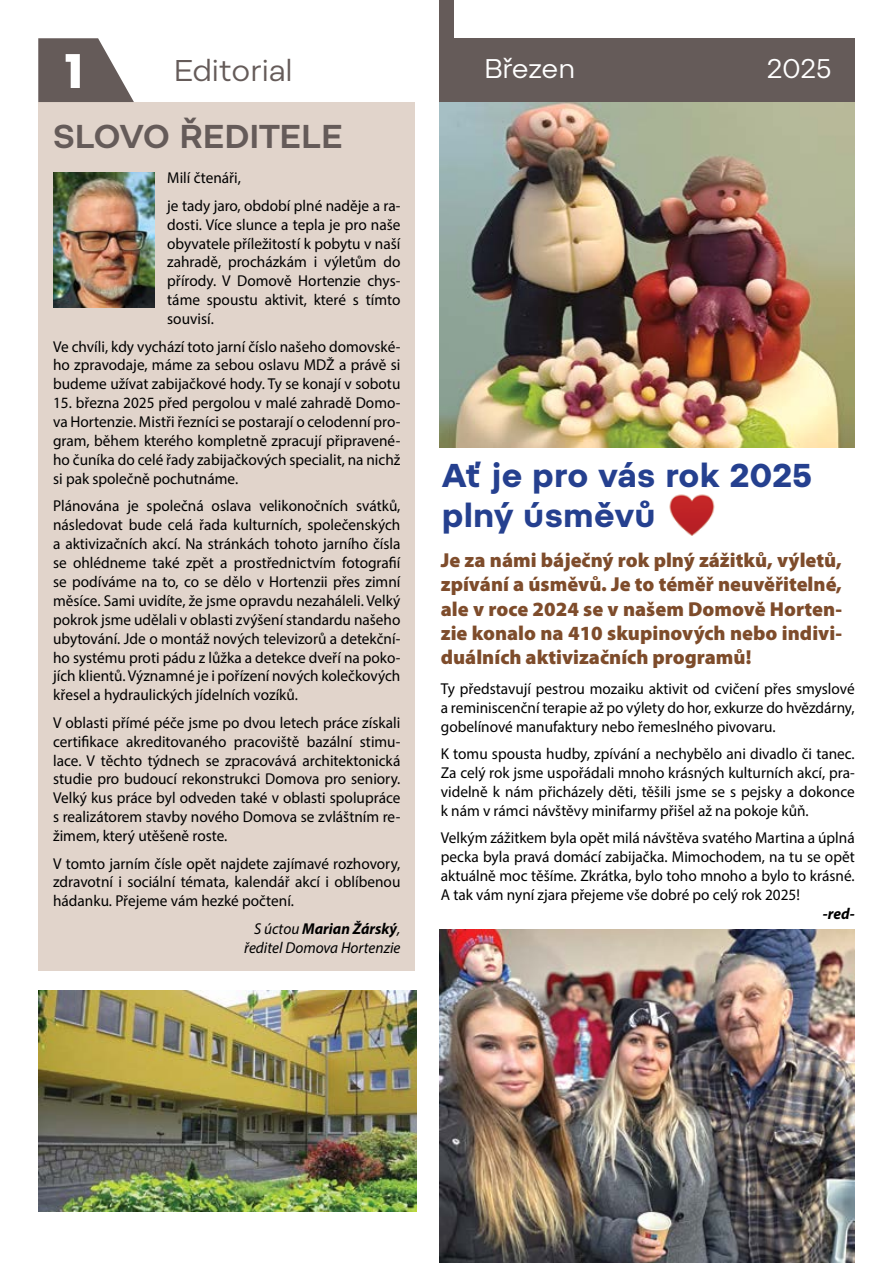
<style>
.page{position:relative;width:893px;height:1263px;background:#fff}
.page>*{position:absolute;margin:0;border:0;box-sizing:border-box;transform-origin:0 0}
.t1{font:51px "Mont Heavy DEMO";color:#fff}
.t2{font:700 33px/39.6px "Pepi";letter-spacing:.02em;color:#25408f}
.t3{font:600 33px "Pepi";letter-spacing:.02em;color:#655b59}
.t4{font:30px "Pepi";letter-spacing:.01em;color:#655b59}
.t5{font:27px "Pepi";letter-spacing:-.01em;color:#fff}
.t6{font:900 20.25px/24.3px "Myriad Pro";color:#7e4c2b;text-align:justify}
.t7{font:15.75px/18.9px "Myriad Pro";color:#000;text-align:justify}
.t8{font:italic 15.75px/18.9px "Myriad Pro";color:#000;text-align:right}
.t9{font:italic 700 15.75px "Myriad Pro";color:#000}
.s1{font-weight:700}
</style>
<div class="page">
<svg style="left:38px;top:38px;width:96px;height:64px"></svg>
<div style="left:446px;top:38px;width:409px;height:64px;background:#655b59"></div>
<hr style="left:892px;top:156px;width:1px;height:113px;background:#ecf6fc">
<div style="left:439px;top:0;width:15px;height:102px;background:#655b59"></div>
<img style="left:38px;top:991px;width:379px;height:221px">
<img style="left:440px;top:102px;width:415px;height:346px">
<div style="left:38px;top:102px;width:377px;height:869px;background:#e1d4cb"></div>
<img style="left:53px;top:172px;width:101px;height:136px">
<img style="left:440px;top:930px;width:415px;height:333px">
<img style="left:669px;top:494px;width:46px;height:42px">
<h1 class="t1" style="left:64px;top:41px;width:21px">1</h1>
<h3 class="t4" style="left:174px;top:52px;width:120px">Editorial</h3>
<h3 class="t5" style="left:485px;top:53px;width:92px">Březen</h3>
<h3 class="t5" style="left:767px;top:53px;width:66px">2025</h3>
<h2 class="t3" style="left:53px;top:116px;width:291px">SLOVO ŘEDITELE</h2>
<p class="t7" style="left:167px;top:164px;width:235px;line-height:27.5px">Milí čtenáři,<br>je tady jaro, období plné naděje a ra-</p>
<p class="t7" style="left:167px;top:215px;width:235px">dosti. Více slunce a tepla je pro naše obyvatele příležitostí k pobytu v naší zahradě, procházkám i výletům do přírody. V Domově Hortenzie chys&shy;táme spoustu aktivit, které s tímto souvisí.</p>
<p class="t7" style="left:53px;top:337px;width:349px">Ve chvíli, kdy vychází toto jarní číslo našeho domovské&shy;ho zpravodaje, máme za sebou oslavu MDŽ a právě si budeme užívat zabijačkové hody. Ty se konají v sobotu</p>
<p class="t7" style="left:53px;top:393px;width:349px">15. března 2025 před pergolou v malé zahradě Domo&shy;va Hortenzie. Mistři řezníci se postarají o celodenní pro&shy;gram, během kterého kompletně zpracují připravené&shy;ho čuníka do celé řady zabijačkových specialit, na nichž si pak společně pochutnáme.</p>
<p class="t7" style="left:53px;top:496px;width:349px">Plánována je společná oslava velikonočních svátků, následovat bude celá řada kulturních, společenských a aktivizačních akcí. Na stránkách tohoto jarního čísla se ohlédneme také zpět a prostřednictvím fotografií se podíváme na to, co se dělo v Hortenzii přes zimní měsíce. Sami uvidíte, že jsme opravdu nezaháleli. Velký pokrok jsme udělali v oblasti zvýšení standardu našeho ubytování. Jde o montáž nových televizorů a detekční&shy;ho systému proti pádu z lůžka a detekce dveří na poko&shy;jích klientů. Významné je i pořízení nových kolečkových křesel a hydraulických jídelních vozíků.</p>
<p class="t7" style="left:53px;top:713px;width:349px">V oblasti přímé péče jsme po dvou letech práce získali certifikace akreditovaného pracoviště bazální stimu&shy;lace. V těchto týdnech se zpracovává architektonická studie pro budoucí rekonstrukci Domova pro seniory.<br>Velký kus práce byl odveden také v oblasti spolupráce s realizátorem stavby nového Domova se zvláštním re&shy;žimem, který utěšeně roste.</p>
<p class="t7" style="left:53px;top:853px;width:349px">V tomto jarním čísle opět najdete zajímavé rozhovory, zdravotní i sociální témata, kalendář akcí i oblíbenou hádanku. Přejeme vám hezké počtení.</p>
<p class="t8" style="left:244px;top:919px;width:158px">S úctou <span class="s1">Marian Žárský</span>, ředitel Domova Hortenzie</p>
<h2 class="t2" style="left:442px;top:455px;width:371px">Ať je pro vás rok 2025 plný úsměvů</h2>
<p class="t6" style="left:441px;top:547px;width:403px">Je za námi báječný rok plný zážitků, výletů, zpívání a úsměvů. Je to téměř neuvěřitelné, ale v roce 2024 se v našem Domově Horten&shy;zie konalo na 410 skupinových nebo indivi&shy;duálních aktivizačních programů!</p>
<p class="t7" style="left:441px;top:679px;width:415px">Ty představují pestrou mozaiku aktivit od cvičení přes smyslové a reminiscenční terapie až po výlety do hor, exkurze do hvězdárny, gobelínové manufaktury nebo řemeslného pivovaru.</p>
<p class="t7" style="left:441px;top:744px;width:415px">K tomu spousta hudby, zpívání a nechybělo ani divadlo či tanec.<br>Za celý rok jsme uspořádali mnoho krásných kulturních akcí, pra&shy;videlně k nám přicházely děti, těšili jsme se s pejsky a dokonce k nám v rámci návštěvy minifarmy přišel až na pokoje kůň.</p>
<p class="t7" style="left:441px;top:828px;width:415px">Velkým zážitkem byla opět milá návštěva svatého Martina a úplná pecka byla pravá domácí zabijačka. Mimochodem, na tu se opět aktuálně moc těšíme. Zkrátka, bylo toho mnoho a bylo to krásné.<br>A tak vám nyní zjara přejeme vše dobré po celý rok 2025!</p>
<p class="t9" style="left:823px;top:903px;width:33px">-red-</p>
</div>
